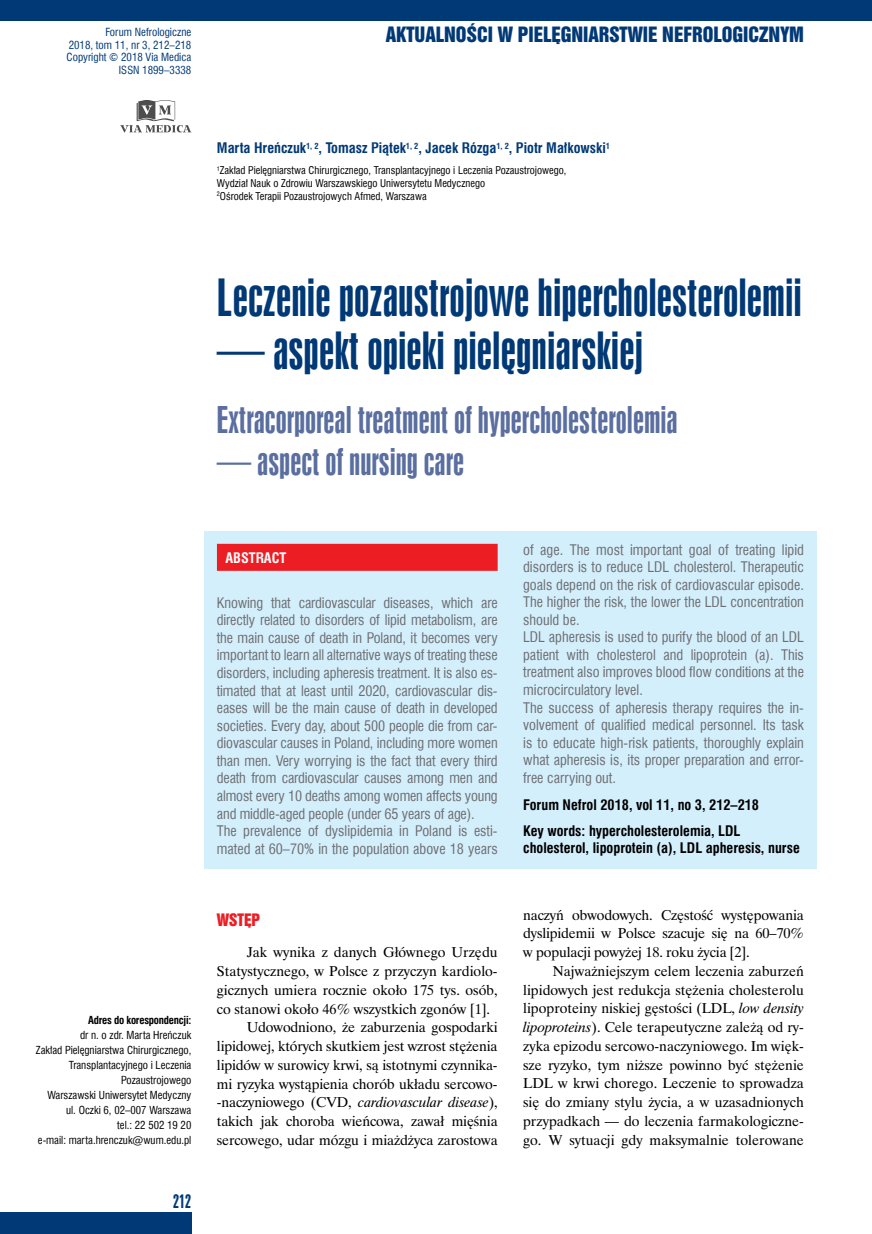
<style>
.page{position:relative;width:872px;height:1234px;background:#fff}
.page>*{position:absolute;margin:0;border:0;box-sizing:border-box;transform-origin:0 0}
._00_Tytuł_polski{font:48px "Swis 924 EU";color:#003976}
._01_Tytuł_angielski{font:34.5px "Swis 924 EU";color:#5a6ea0}
.t1{font:19.35px "Swis 921 EU";color:#003976}
.t2{font:18px "Swis 924 EU";color:#003976}
._35_Śródtytuł_I{font:15.75px "Swis 921 EU";color:#ed1d24}
._15_Streszczenie_ang{font:14.25px/17.5px "Swis 721 Cn EU";color:#6d6e71;text-align:justify}
._30_Tekst{font:14.25px/18.8px "Time Ibis EE";letter-spacing:-.005em;color:#000;text-align:justify}
._16_Słowa_kluczowe{font:700 14.25px/17.5px "Swis 721 Cn EU";color:#000}
._05_Autorzy{font:700 14.25px "Swis 721 Cn EU";color:#003976}
._15_Key_words{font:700 14.25px "Swis 721 Cn EU";color:#000}
._15_Streszczenie_ang-2{font:700 14.25px "Swis 721 Cn EU";color:#fff}
.t3{font:10.95px "Swis 721 Cn EU";color:#003976}
._20_Adres_koresponde{font:10.8px/15px "Swis 721 Cn EU";color:#000;text-align:right}
._20_Adres_koresponde-2{font:700 10.8px "Swis 721 Cn EU";letter-spacing:-.02em;color:#000}
._10_Kliniki{font:10.5px/12.6px "Swis 721 Cn EU";color:#000}
.s1{font-style:italic}
</style>
<div class="page">
<div style="left:0;top:1212px;width:191px;height:21px;background:#003976"></div>
<div style="left:0;top:0;width:872px;height:21px;background:#003976"></div>
<svg style="left:120px;top:100px;width:71px;height:33px"></svg>
<div style="left:204px;top:531px;width:612px;height:337px;background:#d4effc"></div>
<div style="left:217px;top:543px;width:280px;height:27px;background:#ed1d24"></div>
<p class="t3" style="left:105px;top:25px;width:87px">Forum Nefrologiczne</p>
<p class="t3" style="left:69px;top:37px;width:124px">2018, tom 11, nr 3, 212–218</p>
<p class="t3" style="left:67px;top:50px;width:126px">Copyright © 2018 Via Medica</p>
<p class="t3" style="left:119px;top:62px;width:74px">ISSN 1899–3338</p>
<h3 class="t1" style="left:386px;top:22px;width:420px">AKTUALNOŚCI W PIELĘGNIARSTWIE NEFROLOGICZNYM</h3>
<p class="_05_Autorzy" style="left:217px;top:139px;width:394px">Marta Hreńczuk<sup>1,</sup> <sup>2</sup>, Tomasz Piątek<sup>1,</sup> <sup>2</sup>, Jacek Rózga<sup>1,</sup> <sup>2</sup>, Piotr Małkowski<sup>1</sup></p>
<p class="_10_Kliniki" style="left:217px;top:164px;width:351px"><sup>1</sup>Zakład Pielęgniarstwa Chirurgicznego, Transplantacyjnego i Leczenia Pozaustrojowego,<br>Wydział Nauk o Zdrowiu Warszawskiego Uniwersytetu Medycznego<br><sup>2</sup>Ośrodek Terapii Pozaustrojowych Afmed, Warszawa</p>
<p class="_00_Tytuł_polski" style="left:217px;top:269px;width:586px">Leczenie pozaustrojowe hipercholesterolemii</p>
<p class="_00_Tytuł_polski" style="left:217px;top:321px;width:428px">— aspekt opieki pielęgniarskiej</p>
<p class="_01_Tytuł_angielski" style="left:217px;top:399px;width:462px">Extracorporeal treatment of hypercholesterolemia</p>
<p class="_01_Tytuł_angielski" style="left:217px;top:440px;width:249px">— aspect of nursing care</p>
<p class="_20_Adres_koresponde-2" style="left:88px;top:1013px;width:105px">Adres do korespondencji:</p>
<p class="_20_Adres_koresponde" style="left:80px;top:1027px;width:113px">dr n. o zdr. Marta Hreńczuk</p>
<p class="_20_Adres_koresponde" style="left:36px;top:1042px;width:157px">Zakład Pielęgniarstwa Chirurgicznego,<br>Transplantacyjnego i Leczenia<br>Pozaustrojowego</p>
<p class="_20_Adres_koresponde" style="left:47px;top:1087px;width:146px">Warszawski Uniwersytet Medyczny</p>
<p class="_20_Adres_koresponde" style="left:66px;top:1102px;width:127px">ul. Oczki 6, 02–007 Warszawa</p>
<p class="_20_Adres_koresponde" style="left:117px;top:1117px;width:76px">tel.: 22 502 19 20</p>
<p class="_20_Adres_koresponde" style="left:38px;top:1132px;width:155px">e-mail: marta.hrenczuk@wum.edu.pl</p>
<p class="t2" style="left:173px;top:1190px;width:20px">212</p>
<p class="_15_Streszczenie_ang-2" style="left:225px;top:549px;width:62px">ABSTRACT</p>
<p class="_15_Streszczenie_ang" style="left:217px;top:593px;width:282px">Knowing that cardiovascular diseases, which are directly related to disorders of lipid metabolism, are the main cause of death in Poland, it becomes very important to learn all alternative ways of treating these disorders, including apheresis treatment. It is also es&shy;timated that at least until 2020, cardiovascular dis&shy;eases will be the main cause of death in developed societies. Every day, about 500 people die from car&shy;diovascular causes in Poland, including more women than men. Very worrying is the fact that every third death from cardiovascular causes among men and almost every 10 deaths among women affects young and middle-aged people (under 65 years of age).</p>
<p class="_15_Streszczenie_ang" style="left:217px;top:821px;width:282px">The prevalence of dyslipidemia in Poland is esti&shy;mated at 60–70% in the population above 18 years</p>
<p class="_35_Śródtytuł_I" style="left:217px;top:909px;width:45px">WSTĘP</p>
<p class="_30_Tekst" style="left:217px;top:942px;width:282px;text-indent:30px">Jak wynika z danych Głównego Urzędu Statystycznego, w Polsce z przyczyn kardiolo&shy;gicznych umiera rocznie około 175 tys. osób, co stanowi około 46% wszystkich zgonów [1].</p>
<p class="_30_Tekst" style="left:217px;top:1017px;width:282px;text-indent:30px">Udowodniono, że zaburzenia gospodarki lipidowej, których skutkiem jest wzrost stężenia lipidów w surowicy krwi, są istotnymi czynnika&shy;mi ryzyka wystąpienia chorób układu sercowo--naczyniowego (CVD, <span class="s1">cardiovascular disease</span>), takich jak choroba wieńcowa, zawał mięśnia sercowego, udar mózgu i miażdżyca zarostowa</p>
<p class="_15_Streszczenie_ang" style="left:523px;top:540px;width:282px">of age. The most important goal of treating lipid disorders is to reduce LDL cholesterol. Therapeutic goals depend on the risk of cardiovascular episode.<br>The higher the risk, the lower the LDL concentration should be.</p>
<p class="_15_Streszczenie_ang" style="left:523px;top:628px;width:282px">LDL apheresis is used to purify the blood of an LDL patient with cholesterol and lipoprotein (a). This treatment also improves blood flow conditions at the microcirculatory level.</p>
<p class="_15_Streszczenie_ang" style="left:523px;top:698px;width:282px">The success of apheresis therapy requires the in&shy;volvement of qualified medical personnel. Its task is to educate high-risk patients, thoroughly explain what apheresis is, its proper preparation and error&shy;free carrying out.</p>
<p class="_15_Key_words" style="left:523px;top:795px;width:237px">Forum Nefrol 2018, vol 11, no 3, 212–218</p>
<p class="_16_Słowa_kluczowe" style="left:523px;top:822px;width:278px">Key words: hypercholesterolemia, LDL cholesterol, lipoprotein (a), LDL apheresis, nurse</p>
<p class="_30_Tekst" style="left:523px;top:904px;width:282px">naczyń obwodowych. Częstość występowania dyslipidemii w Polsce szacuje się na 60–70% w populacji powyżej 18. roku życia [2].</p>
<p class="_30_Tekst" style="left:523px;top:961px;width:282px;text-indent:30px">Najważniejszym celem leczenia zaburzeń lipidowych jest redukcja stężenia cholesterolu lipoproteiny niskiej gęstości (LDL, <span class="s1">low density lipoproteins</span>). Cele terapeutyczne zależą od ry&shy;zyka epizodu sercowo-naczyniowego. Im więk&shy;sze ryzyko, tym niższe powinno być stężenie LDL w krwi chorego. Leczenie to sprowadza się do zmiany stylu życia, a w uzasadnionych przypadkach — do leczenia farmakologiczne&shy;go. W sytuacji gdy maksymalnie tolerowane</p>
</div>
